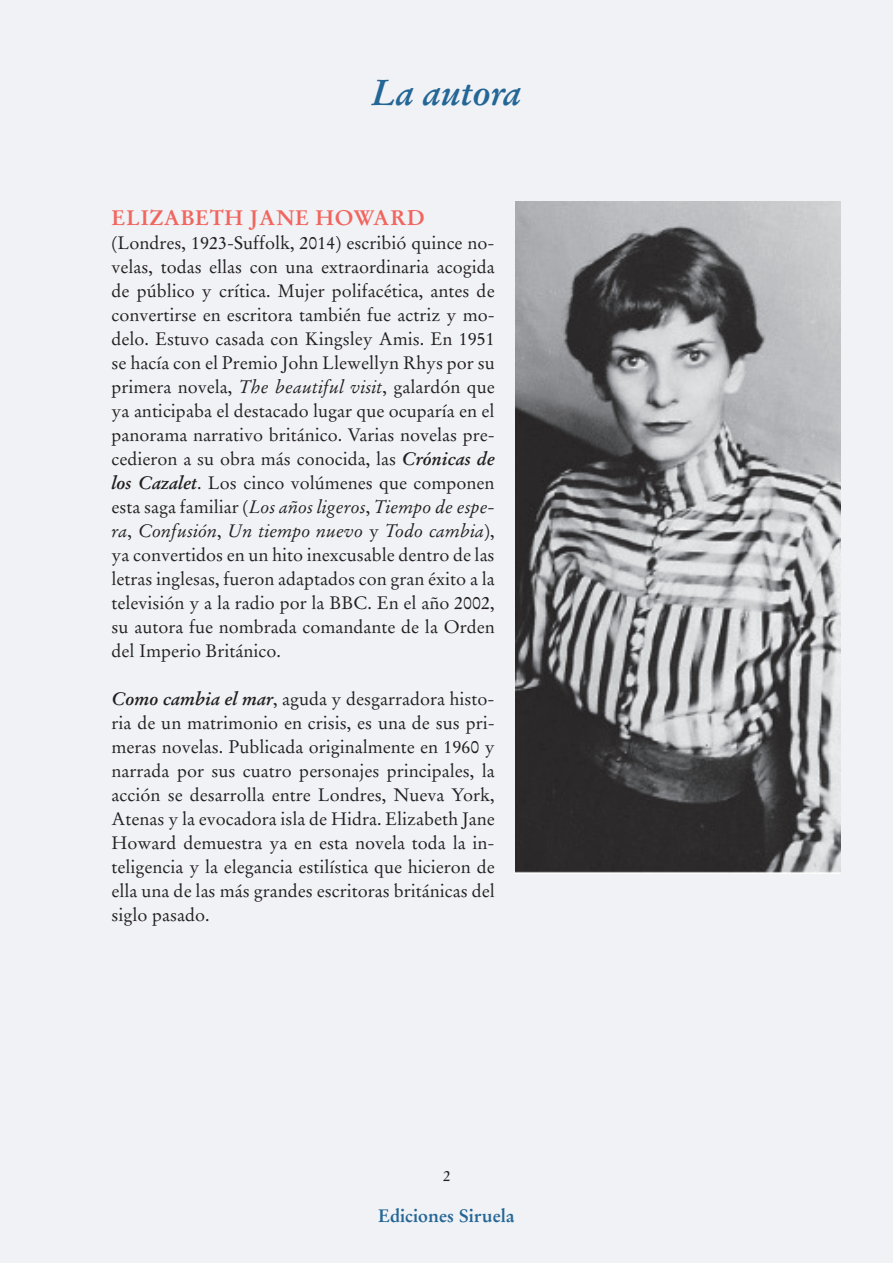
<style>
.page{position:relative;width:893px;height:1263px;background:#f0f2f6}
.page>*{position:absolute;margin:0;border:0;box-sizing:border-box;transform-origin:0 0}
.t1{font:italic 700 36px "Stempel Garamond LT Std";color:#246695}
.t2{font:700 21px "Stempel Garamond LT Std";letter-spacing:.025em;color:#f1665f}
.t3{font:18px/24px "Stempel Garamond LT Std";color:#231f20;text-align:justify}
.t4{font:700 18px "Stempel Garamond LT Std";color:#246695}
.t5{font:15px "Stempel Garamond LT Std";color:#231f20}
.s1{font-style:italic}
.s2{font-weight:700;font-style:italic}
</style>
<div class="page">
<div style="left:379px;top:1207px;width:135px;height:15px;background:#f0f2f6"></div>
<img style="left:516px;top:201px;width:325px;height:672px">
<h1 class="t1" style="left:372px;top:71px;width:151px">La autora</h1>
<p class="t2" style="left:112px;top:205px;width:314px">ELIZABETH JANE HOWARD</p>
<p class="t3" style="left:112px;top:231px;width:385px">(Londres, 1923-Suffolk, 2014) escribió quince no&shy;velas, todas ellas con una extraordinaria acogida de público y crítica. Mujer polifacética, antes de convertirse en escritora también fue actriz y mo&shy;delo. Estuvo casada con Kingsley Amis. En 1951 se hacía con el Premio John Llewellyn Rhys por su primera novela, <span class="s1">The beautiful visit</span>, galardón que ya anticipaba el destacado lugar que ocuparía en el panorama narrativo británico. Varias novelas pre&shy;cedieron a su obra más conocida, las <span class="s2">Crónicas de los Cazalet</span>. Los cinco volúmenes que componen esta saga familiar (<span class="s1">Los años ligeros</span>, <span class="s1">Tiempo de espe&shy;ra</span>, <span class="s1">Confusión</span>, <span class="s1">Un tiempo nuevo</span> y <span class="s1">Todo cambia</span>), ya convertidos en un hito inexcusable dentro de las letras inglesas, fueron adaptados con gran éxito a la televisión y a la radio por la BBC. En el año 2002, su autora fue nombrada comandante de la Orden del Imperio Británico.</p>
<p class="t3" style="left:112px;top:687px;width:385px"><span class="s2">Como cambia el mar</span>, aguda y desgarradora histo&shy;ria de un matrimonio en crisis, es una de sus pri&shy;meras novelas. Publicada originalmente en 1960 y narrada por sus cuatro personajes principales, la acción se desarrolla entre Londres, Nueva York, Atenas y la evocadora isla de Hidra. Elizabeth Jane Howard demuestra ya en esta novela toda la in&shy;teligencia y la elegancia estilística que hicieron de ella una de las más grandes escritoras británicas del siglo pasado.</p>
<p class="t5" style="left:443px;top:1166px;width:9px">2</p>
<p class="t4" style="left:378px;top:1204px;width:138px">Ediciones Siruela</p>
</div>
